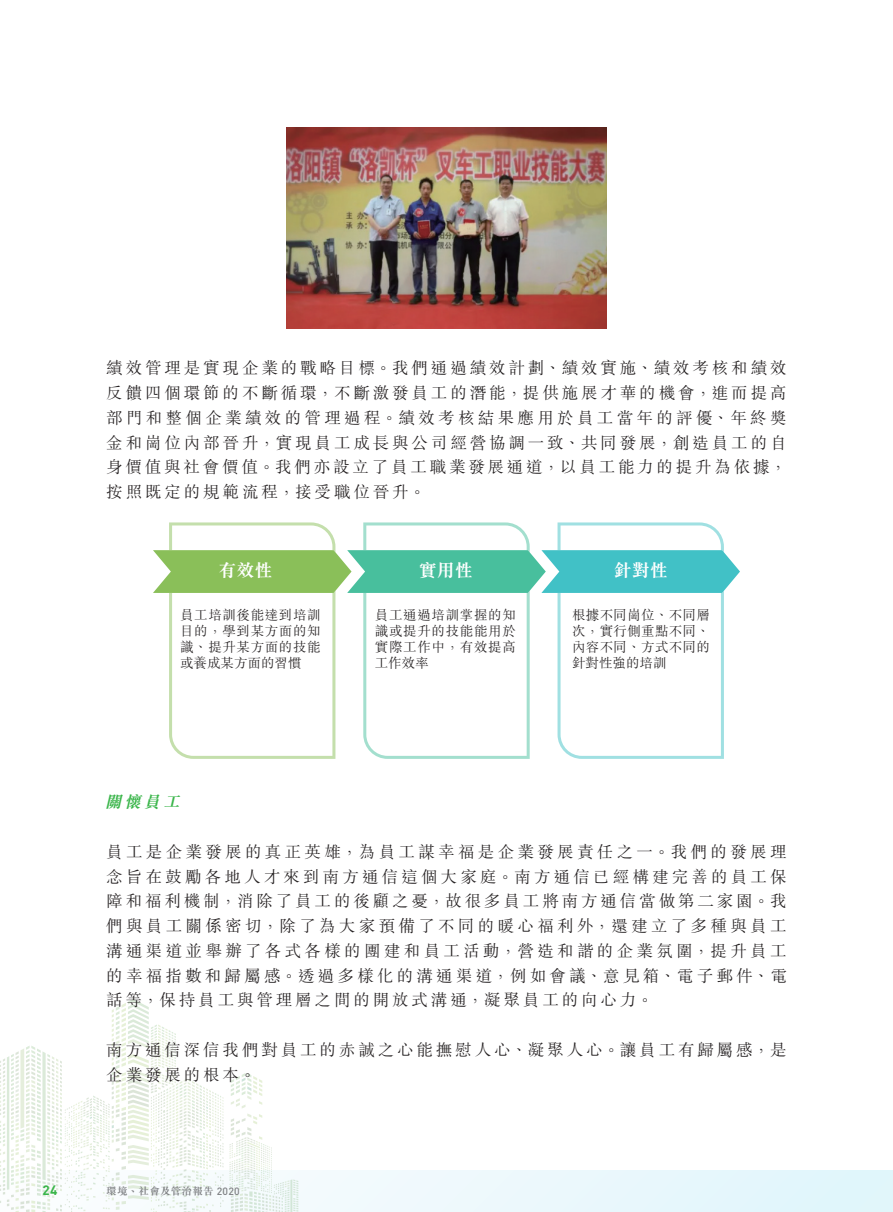
<style>
.page{position:relative;width:893px;height:1212px;background:#fff}
.page>*{position:absolute;margin:0;border:0;box-sizing:border-box;transform-origin:0 0}
.t1{font:700 18px "M Sung HK";color:#fff}
.t2{font:300 16.5px/24.8px "M Sung HK";letter-spacing:.175em;color:#231f20;text-align:justify}
.t3{font:italic 700 16.5px "M Sung HK";color:#3ab54a}
.t4{font:300 13.5px/16.2px "M Sung HK";letter-spacing:.045em;color:#231f20;text-align:justify}
.t5{font:700 13.5px "DIN Pro";color:#3ab54a}
.t6{font:700 10.5px "M Sung HK";letter-spacing:.025em;color:#808285}
.s1{font-family:"DIN Pro";font-weight:500}
</style>
<div class="page">
<div style="left:0;top:1170px;width:893px;height:42px;background:#eaf7fc"></div>
<svg style="left:229px;top:1073px;width:69px;height:139px"></svg>
<svg style="left:0;top:999px;width:223px;height:213px"></svg>
<img style="left:286px;top:127px;width:320px;height:201px">
<svg style="left:153px;top:522px;width:587px;height:237px"></svg>
<p class="t2" style="left:106px;top:355px;width:682px">績效管理是實現企業的戰略目標。我們通過績效計劃、績效實施、績效考核和績效反饋四個環節的不斷循環，不斷激發員工的潛能，提供施展才華的機會，進而提高部門和整個企業績效的管理過程。績效考核結果應用於員工當年的評優、年終獎金和崗位內部晉升，實現員工成長與公司經營協調一致、共同發展，創造員工的自身價值與社會價值。我們亦設立了員工職業發展通道，以員工能力的提升為依據，按照既定的規範流程，接受職位晉升。</p>
<p class="t1" style="left:219px;top:561px;width:55px">有效性</p>
<p class="t1" style="left:419px;top:561px;width:55px">實用性</p>
<p class="t1" style="left:614px;top:561px;width:55px">針對性</p>
<p class="t4" style="left:180px;top:606px;width:142px">員工培訓後能達到培訓目的，學到某方面的知識、提升某方面的技能或養成某方面的習慣</p>
<p class="t4" style="left:375px;top:606px;width:143px">員工通過培訓掌握的知識或提升的技能能用於實際工作中，有效提高工作效率</p>
<p class="t4" style="left:572px;top:606px;width:140px">根據不同崗位、不同層次，實行側重點不同、內容不同、方式不同的針對性強的培訓</p>
<p class="t3" style="left:105px;top:794px;width:80px">關懷員工</p>
<p class="t2" style="left:106px;top:838px;width:682px">員工是企業發展的真正英雄，為員工謀幸福是企業發展責任之一。我們的發展理念旨在鼓勵各地人才來到南方通信這個大家庭。南方通信已經構建完善的員工保障和福利機制，消除了員工的後顧之憂，故很多員工將南方通信當做第二家園。我們與員工關係密切，除了為大家預備了不同的暖心福利外，還建立了多種與員工溝通渠道並舉辦了各式各樣的團建和員工活動，營造和諧的企業氛圍，提升員工的幸福指數和歸屬感。透過多樣化的溝通渠道，例如會議、意見箱、電子郵件、電話等，保持員工與管理層之間的開放式溝通，凝聚員工的向心力。</p>
<p class="t2" style="left:106px;top:1036px;width:682px">南方通信深信我們對員工的赤誠之心能撫慰人心、凝聚人心。讓員工有歸屬感，是企業發展的根本。</p>
<p class="t5" style="left:43px;top:1179px;width:16px">24</p>
<p class="t6" style="left:106px;top:1186px;width:135px">環境、社會及管治報告 <span class="s1">2020</span></p>
</div>
